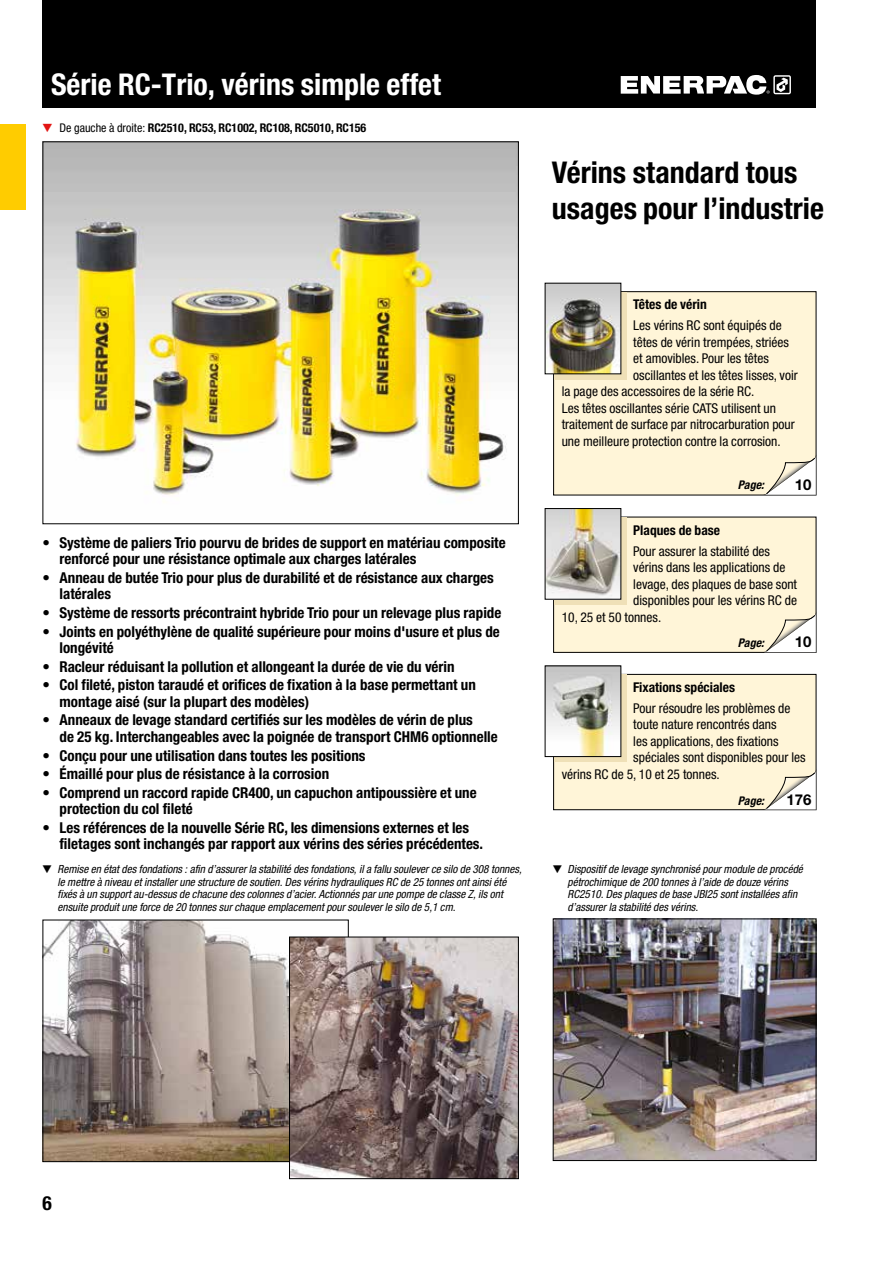
<style>
.page{position:relative;width:893px;height:1263px;background:#fff}
.page>*{position:absolute;margin:0;border:0;box-sizing:border-box;transform-origin:0 0}
.t1{font:700 condensed 30px/36px "Helvetica Neue LTW1 G";color:#000}
.t2{font:700 condensed 30px "Helvetica Neue LTW1 G";color:#fff}
.t3{font:700 condensed 19.5px "Helvetica Neue LTW1 G";color:#000}
.t4{font:700 condensed 15px/16.5px "Helvetica Neue LTW1 G";color:#000}
.t5{font:700 15px "Helvetica Neue LTW1 G";color:#000}
.t6{font:condensed 13.5px "Helvetica Neue LTW1 G";color:#000}
.t7{font:700 condensed 13.5px "Helvetica Neue LTW1 G";color:#000}
.t8{font:700 condensed 12px "Helvetica Neue LTW1 G";color:#000}
.t9{font:italic 700 condensed 12px "Helvetica Neue LTW1 G";color:#000}
.t10{font:italic condensed 11.25px/12.8px "Helvetica Neue LTW1 G";color:#000}
.s1{font-weight:400}
</style>
<div class="page">
<div style="left:43px;top:0;width:773px;height:107px;background:#000"></div>
<svg style="left:621px;top:75px;width:170px;height:20px"></svg>
<div style="left:0;top:124px;width:26px;height:85px;background:#fc0"></div>
<img style="left:45px;top:143px;width:472px;height:357px">
<div style="left:554px;top:292px;width:262px;height:203px;background:#fff5d8"></div>
<div style="left:553px;top:291px;width:263px;height:204px;border:1px solid #000"></div>
<svg style="left:554px;top:292px;width:72px;height:87px"></svg>
<svg style="left:762px;top:453px;width:54px;height:42px"></svg>
<img style="left:547px;top:285px;width:72px;height:87px">
<div style="left:554px;top:517px;width:262px;height:135px;background:#fff5d8"></div>
<div style="left:553px;top:517px;width:263px;height:136px;border:1px solid #000"></div>
<svg style="left:554px;top:517px;width:72px;height:88px"></svg>
<svg style="left:762px;top:611px;width:54px;height:41px"></svg>
<img style="left:547px;top:510px;width:72px;height:88px">
<div style="left:554px;top:674px;width:262px;height:136px;background:#fff5d8"></div>
<div style="left:553px;top:674px;width:263px;height:136px;border:1px solid #000"></div>
<svg style="left:554px;top:675px;width:72px;height:87px"></svg>
<svg style="left:762px;top:768px;width:54px;height:42px"></svg>
<img style="left:547px;top:667px;width:72px;height:88px">
<img style="left:45px;top:922px;width:302px;height:238px">
<div style="left:43px;top:920px;width:306px;height:242px;border:1px solid #000"></div>
<img style="left:555px;top:920px;width:259px;height:239px">
<div style="left:553px;top:918px;width:263px;height:243px;border:1px solid #000"></div>
<img style="left:291px;top:939px;width:226px;height:238px">
<div style="left:289px;top:937px;width:230px;height:242px;border:1px solid #000"></div>
<h1 class="t2" style="left:51px;top:66px;width:392px">Série RC-Trio, vérins simple effet</h1>
<p class="t8" style="left:60px;top:120px;width:308px"><span class="s1">De gauche à droite:</span> RC2510, RC53, RC1002, RC108, RC5010, RC156</p>
<p class="t4" style="left:60px;top:534px;width:448px;text-indent:-17px">• Système de paliers Trio pourvu de brides de support en matériau composite renforcé pour une résistance optimale aux charges latérales</p>
<p class="t4" style="left:60px;top:569px;width:436px;text-indent:-17px">• Anneau de butée Trio pour plus de durabilité et de résistance aux charges latérales</p>
<p class="t4" style="left:43px;top:604px;width:460px">• Système de ressorts précontraint hybride Trio pour un relevage plus rapide</p>
<p class="t4" style="left:60px;top:623px;width:442px;text-indent:-17px">• Joints en polyéthylène de qualité supérieure pour moins d'usure et plus de longévité</p>
<p class="t4" style="left:43px;top:658px;width:414px">• Racleur réduisant la pollution et allongeant la durée de vie du vérin</p>
<p class="t4" style="left:60px;top:677px;width:418px;text-indent:-17px">• Col fileté, piston taraudé et orifices de fixation à la base permettant un montage aisé (sur la plupart des modèles)</p>
<p class="t4" style="left:60px;top:712px;width:440px;text-indent:-17px">• Anneaux de levage standard certifiés sur les modèles de vérin de plus<br>de 25 kg. Interchangeables avec la poignée de transport CHM6 optionnelle</p>
<p class="t4" style="left:43px;top:747px;width:325px">• Conçu pour une utilisation dans toutes les positions</p>
<p class="t4" style="left:43px;top:766px;width:288px">• Émaillé pour plus de résistance à la corrosion</p>
<p class="t4" style="left:60px;top:784px;width:419px;text-indent:-17px">• Comprend un raccord rapide CR400, un capuchon antipoussière et une protection du col fileté</p>
<p class="t4" style="left:60px;top:819px;width:425px;text-indent:-17px">• Les références de la nouvelle Série RC, les dimensions externes et les filetages sont inchangés par rapport aux vérins des séries précédentes.</p>
<p class="t10" style="left:58px;top:863px;width:466px;text-indent:-15px">▼ Remise en état des fondations : afin d’assurer la stabilité des fondations, il a fallu soulever ce silo de 308 tonnes, le mettre à niveau et installer une structure de soutien. Des vérins hydrauliques RC de 25 tonnes ont ainsi été fixés à un support au-dessus de chacune des colonnes d’acier. Actionnés par une pompe de classe Z, ils ont ensuite produit une force de 20 tonnes sur chaque emplacement pour soulever le silo de 5,1 cm.</p>
<h1 class="t1" style="left:552px;top:154px;width:274px">Vérins standard tous usages pour l’industrie</h1>
<p class="t7" style="left:633px;top:297px;width:75px">Têtes de vérin</p>
<p class="t6" style="left:633px;top:317px;width:150px">Les vérins RC sont équipés de</p>
<p class="t6" style="left:633px;top:334px;width:157px">têtes de vérin trempées, striées</p>
<p class="t6" style="left:633px;top:350px;width:137px">et amovibles. Pour les têtes</p>
<p class="t6" style="left:633px;top:367px;width:166px">oscillantes et les têtes lisses, voir</p>
<p class="t6" style="left:562px;top:383px;width:194px">la page des accessoires de la série RC.</p>
<p class="t6" style="left:562px;top:400px;width:216px">Les têtes oscillantes série CATS utilisent un</p>
<p class="t6" style="left:562px;top:416px;width:235px">traitement de surface par nitrocarburation pour</p>
<p class="t6" style="left:562px;top:433px;width:220px">une meilleure protection contre la corrosion.</p>
<p class="t9" style="left:738px;top:478px;width:28px">Page:</p>
<p class="t7" style="left:633px;top:522px;width:88px">Plaques de base</p>
<p class="t6" style="left:633px;top:543px;width:138px">Pour assurer la stabilité des</p>
<p class="t6" style="left:633px;top:559px;width:154px">vérins dans les applications de</p>
<p class="t6" style="left:633px;top:576px;width:165px">levage, des plaques de base sont</p>
<p class="t6" style="left:633px;top:592px;width:165px">disponibles pour les vérins RC de</p>
<p class="t6" style="left:562px;top:609px;width:101px">10, 25 et 50 tonnes.</p>
<p class="t9" style="left:738px;top:636px;width:28px">Page:</p>
<p class="t7" style="left:633px;top:679px;width:103px">Fixations spéciales</p>
<p class="t6" style="left:633px;top:700px;width:159px">Pour résoudre les problèmes de</p>
<p class="t6" style="left:633px;top:717px;width:145px">toute nature rencontrés dans</p>
<p class="t6" style="left:633px;top:733px;width:147px">les applications, des fixations</p>
<p class="t6" style="left:633px;top:750px;width:174px">spéciales sont disponibles pour les</p>
<p class="t6" style="left:562px;top:766px;width:159px">vérins RC de 5, 10 et 25 tonnes.</p>
<p class="t9" style="left:738px;top:793px;width:28px">Page:</p>
<p class="t5" style="left:795px;top:475px;width:18px">10</p>
<p class="t5" style="left:795px;top:633px;width:18px">10</p>
<p class="t5" style="left:786px;top:790px;width:27px">176</p>
<p class="t10" style="left:567px;top:863px;width:237px;text-indent:-15px">▼ Dispositif de levage synchronisé pour module de procédé pétrochimique de 200 tonnes à l’aide de douze vérins RC2510. Des plaques de base JBI25 sont installées afin d’assurer la stabilité des vérins.</p>
<h2 class="t3" style="left:43px;top:1191px;width:11px">6</h2>
</div>
